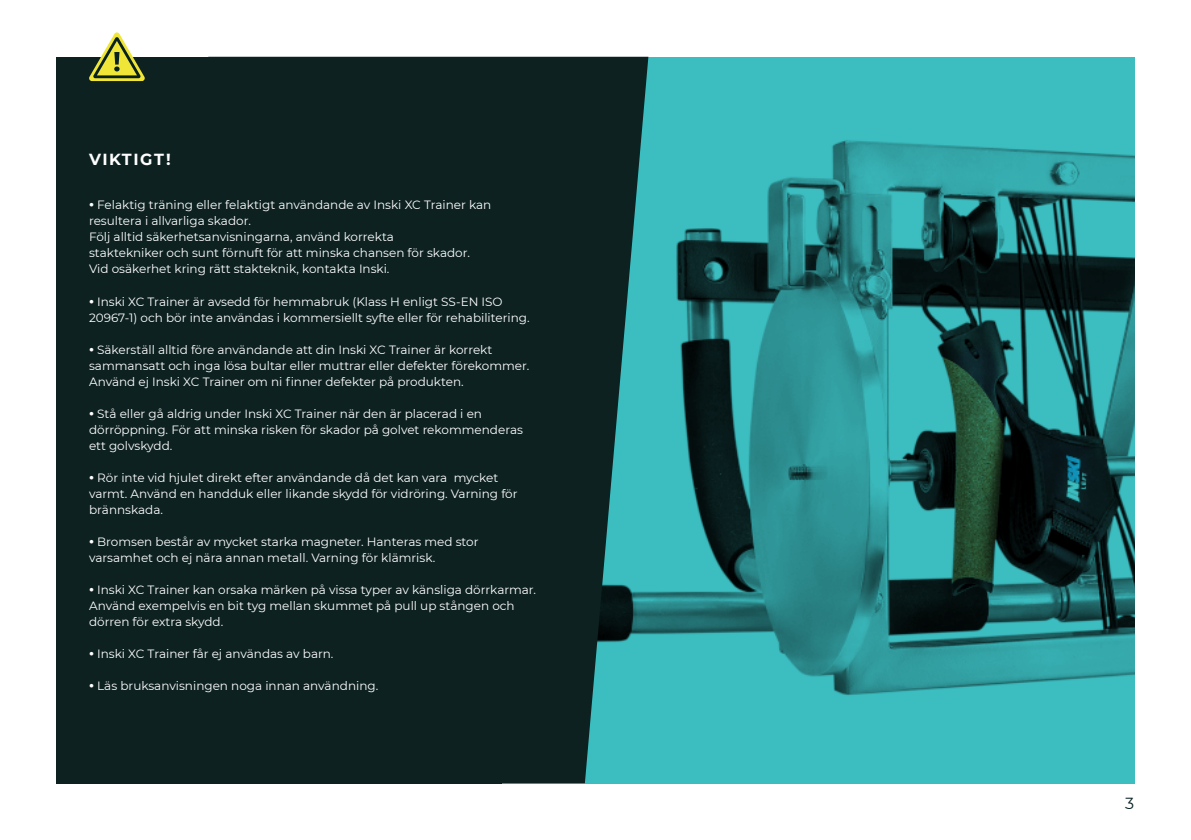
<style>
.page{position:relative;width:1191px;height:840px;background:#fff}
.page>*{position:absolute;margin:0;border:0;box-sizing:border-box;transform-origin:0 0}
.t1{font:700 16px "Montserrat";letter-spacing:.1em;color:#fff}
.t2{font:16px "Montserrat";color:#072022}
.t3{font:12px/16px "Montserrat";color:#fff}
.s1{font-family:"Lexia";font-weight:300}
</style>
<div class="page">
<div style="left:57px;top:57px;width:527px;height:725px;background:#0d2121"></div>
<div style="left:502px;top:57px;width:632px;height:725px;background:#3cbec1"></div>
<img style="left:648px;top:140px;width:486px;height:555px">
<svg style="left:502px;top:57px;width:146px;height:725px;fill:#0d2121"></svg>
<svg style="left:89px;top:32px;width:56px;height:49px"></svg>
<h1 class="t1" style="left:89px;top:148px;width:83px">VIKTIGT!</h1>
<p class="t3" style="left:89px;top:196px;width:404px"><span class="s1">•</span> Felaktig träning eller felaktigt användande av Inski XC Trainer kan resultera i allvarliga skador.<br>Följ alltid säkerhetsanvisningarna, använd korrekta<br>staktekniker och sunt förnuft för att minska chansen för skador.<br>Vid osäkerhet kring rätt stakteknik, kontakta Inski.</p>
<p class="t3" style="left:89px;top:292px;width:442px"><span class="s1">•</span> Inski XC Trainer är avsedd för hemmabruk (Klass H enligt SS-EN ISO<br>20967-1) och bör inte användas i kommersiellt syfte eller för rehabilitering.</p>
<p class="t3" style="left:89px;top:340px;width:442px"><span class="s1">•</span> Säkerställ alltid före användande att din Inski XC Trainer är korrekt sammansatt och inga lösa bultar eller muttrar eller defekter förekommer.<br>Använd ej Inski XC Trainer om ni finner defekter på produkten.</p>
<p class="t3" style="left:89px;top:404px;width:435px"><span class="s1">•</span> Stå eller gå aldrig under Inski XC Trainer när den är placerad i en dörröppning. För att minska risken för skador på golvet rekommenderas ett golvskydd.</p>
<p class="t3" style="left:89px;top:468px;width:430px"><span class="s1">•</span> Rör inte vid hjulet direkt efter användande då det kan vara mycket varmt. Använd en handduk eller likande skydd för vidröring. Varning för brännskada.</p>
<p class="t3" style="left:89px;top:532px;width:391px"><span class="s1">•</span> Bromsen består av mycket starka magneter. Hanteras med stor varsamhet och ej nära annan metall. Varning för klämrisk.</p>
<p class="t3" style="left:89px;top:580px;width:448px"><span class="s1">•</span> Inski XC Trainer kan orsaka märken på vissa typer av känsliga dörrkarmar.<br>Använd exempelvis en bit tyg mellan skummet på pull up stången och dörren för extra skydd.</p>
<p class="t3" style="left:89px;top:644px;width:246px"><span class="s1">•</span> Inski XC Trainer får ej användas av barn.</p>
<p class="t3" style="left:89px;top:676px;width:291px"><span class="s1">•</span> Läs bruksanvisningen noga innan användning.</p>
<h1 class="t2" style="left:1125px;top:791px;width:11px">3</h1>
</div>
